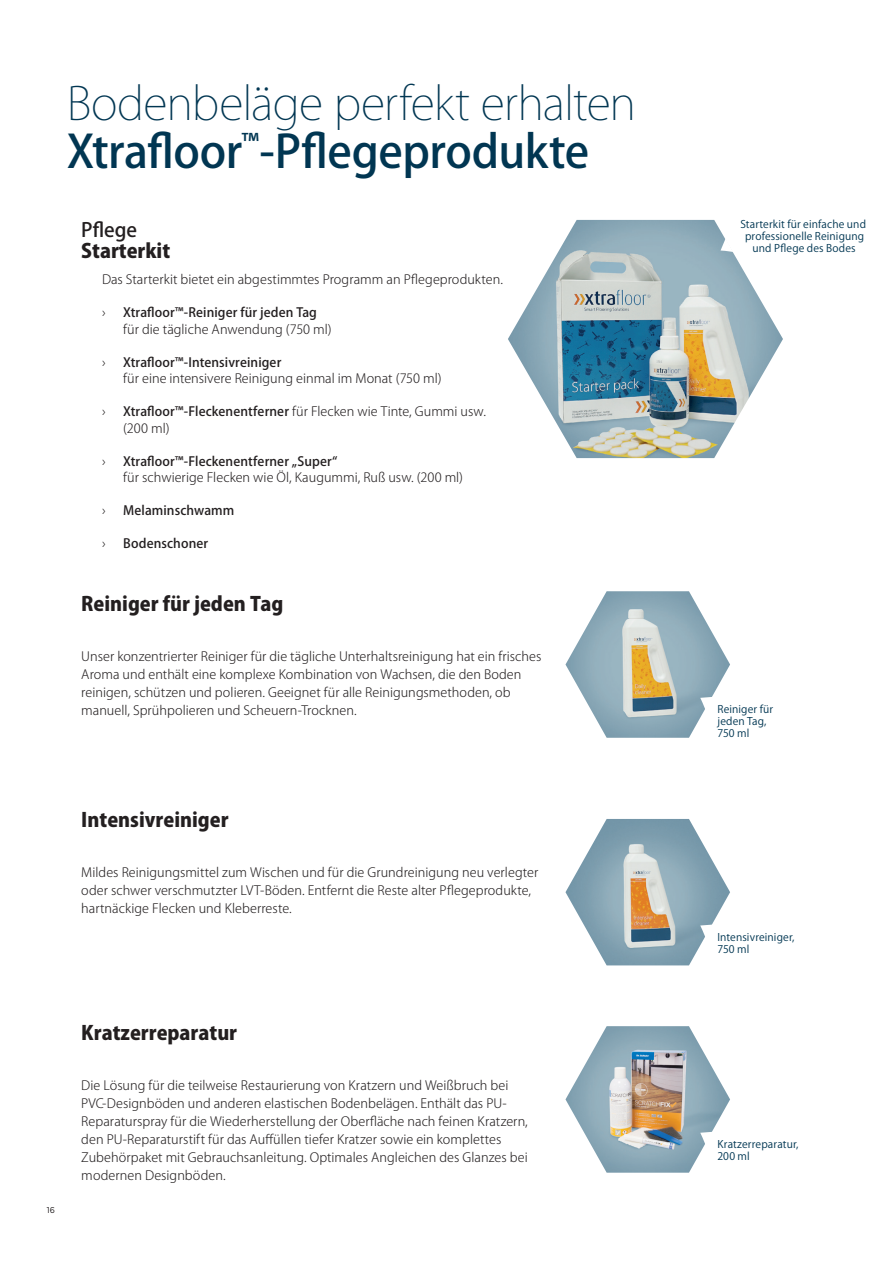
<style>
.page{position:relative;width:890px;height:1262px;background:#fff}
.page>*{position:absolute;margin:0;border:0;box-sizing:border-box;transform-origin:0 0}
.t1{font:200 45px/48px "Koz Go Pro";letter-spacing:-.025em;color:#013652}
.t2{font:800 19.5px "Koz Go Pro";color:#231f20}
.t3{font:500 19.5px "Koz Go Pro";color:#231f20}
.t4{font:300 12.75px/18px "Koz Go Pro";color:#231f20}
.t5{font:500 12.75px "Koz Go Pro";letter-spacing:.01em;color:#231f20}
.t6{font:10.5px/12px "Koz Go Pro";letter-spacing:.015em;color:#013652}
.t7{font:9.75px "Texta Alt";color:#231f20}
.s1{font-weight:500}
</style>
<div class="page">
<img style="left:565px;top:591px;width:165px;height:147px">
<img style="left:565px;top:819px;width:165px;height:146px">
<img style="left:565px;top:1026px;width:165px;height:146px">
<svg style="left:700px;top:697px;width:13px;height:14px"></svg>
<svg style="left:700px;top:924px;width:13px;height:14px"></svg>
<svg style="left:700px;top:1131px;width:13px;height:15px"></svg>
<img style="left:508px;top:220px;width:274px;height:238px">
<svg style="left:720px;top:238px;width:13px;height:14px"></svg>
<h1 class="t1" style="left:67px;top:79px;width:571px">Bodenbeläge perfekt erhalten<br><span class="s1">Xtrafloor</span><sup>™</sup><span class="s1">-Pflegeprodukte</span></h1>
<h2 class="t3" style="left:81px;top:217px;width:57px">Pflege</h2>
<h2 class="t2" style="left:81px;top:238px;width:90px">Starterkit</h2>
<p class="t4" style="left:102px;top:271px;width:402px">Das Starterkit bietet ein abgestimmtes Programm an Pflegeprodukten.</p>
<p class="t4" style="left:102px;top:304px;width:5px">›</p>
<p class="t5" style="left:123px;top:304px;width:195px">Xtrafloor™-Reiniger für jeden Tag</p>
<p class="t4" style="left:123px;top:320px;width:210px">für die tägliche Anwendung (750 ml)</p>
<p class="t4" style="left:102px;top:353px;width:5px">›</p>
<p class="t5" style="left:123px;top:354px;width:160px">Xtrafloor™-Intensivreiniger</p>
<p class="t4" style="left:123px;top:370px;width:320px">für eine intensivere Reinigung einmal im Monat (750 ml)</p>
<p class="t4" style="left:102px;top:403px;width:5px">›</p>
<p class="t4" style="left:123px;top:403px;width:364px;line-height:16.5px"><span class="s1">Xtrafloor™-Fleckenentferner</span> für Flecken wie Tinte, Gummi usw. (200 ml)</p>
<p class="t4" style="left:102px;top:452px;width:5px">›</p>
<p class="t5" style="left:123px;top:453px;width:216px">Xtrafloor™-Fleckenentferner „Super“</p>
<p class="t4" style="left:123px;top:469px;width:341px">für schwierige Flecken wie Öl, Kaugummi, Ruß usw. (200 ml)</p>
<p class="t4" style="left:102px;top:502px;width:5px">›</p>
<p class="t5" style="left:123px;top:502px;width:113px">Melaminschwamm</p>
<p class="t4" style="left:102px;top:535px;width:5px">›</p>
<p class="t5" style="left:123px;top:535px;width:86px">Bodenschoner</p>
<h2 class="t2" style="left:81px;top:591px;width:203px">Reiniger für jeden Tag</h2>
<p class="t4" style="left:81px;top:647px;width:461px">Unser konzentrierter Reiniger für die tägliche Unterhaltsreinigung hat ein frisches Aroma und enthält eine komplexe Kombination von Wachsen, die den Boden reinigen, schützen und polieren. Geeignet für alle Reinigungsmethoden, ob manuell, Sprühpolieren und Scheuern-Trocknen.</p>
<h2 class="t2" style="left:81px;top:807px;width:149px">Intensivreiniger</h2>
<p class="t4" style="left:81px;top:863px;width:458px">Mildes Reinigungsmittel zum Wischen und für die Grundreinigung neu verlegter oder schwer verschmutzter LVT-Böden. Entfernt die Reste alter Pflegeprodukte, hartnäckige Flecken und Kleberreste.</p>
<p class="t7" style="left:47px;top:1205px;width:9px">16</p>
<h2 class="t2" style="left:81px;top:1020px;width:157px">Kratzerreparatur</h2>
<p class="t4" style="left:81px;top:1076px;width:448px">Die Lösung für die teilweise Restaurierung von Kratzern und Weißbruch bei PVC-Designböden und anderen elastischen Bodenbelägen. Enthält das PU-Reparaturspray für die Wiederherstellung der Oberfläche nach feinen Kratzern, den PU-Reparaturstift für das Auffüllen tiefer Kratzer sowie ein komplettes Zubehörpaket mit Gebrauchsanleitung. Optimales Angleichen des Glanzes bei modernen Designböden.</p>
<p class="t6" style="left:740px;top:219px;width:127px;text-align:center">Starterkit für einfache und professionelle Reinigung und Pflege des Bodes</p>
<p class="t6" style="left:717px;top:703px;width:57px">Reiniger für jeden Tag,<br>750 ml</p>
<p class="t6" style="left:717px;top:931px;width:78px">Intensivreiniger,<br>750 ml</p>
<p class="t6" style="left:717px;top:1138px;width:82px">Kratzerreparatur,<br>200 ml</p>
</div>
